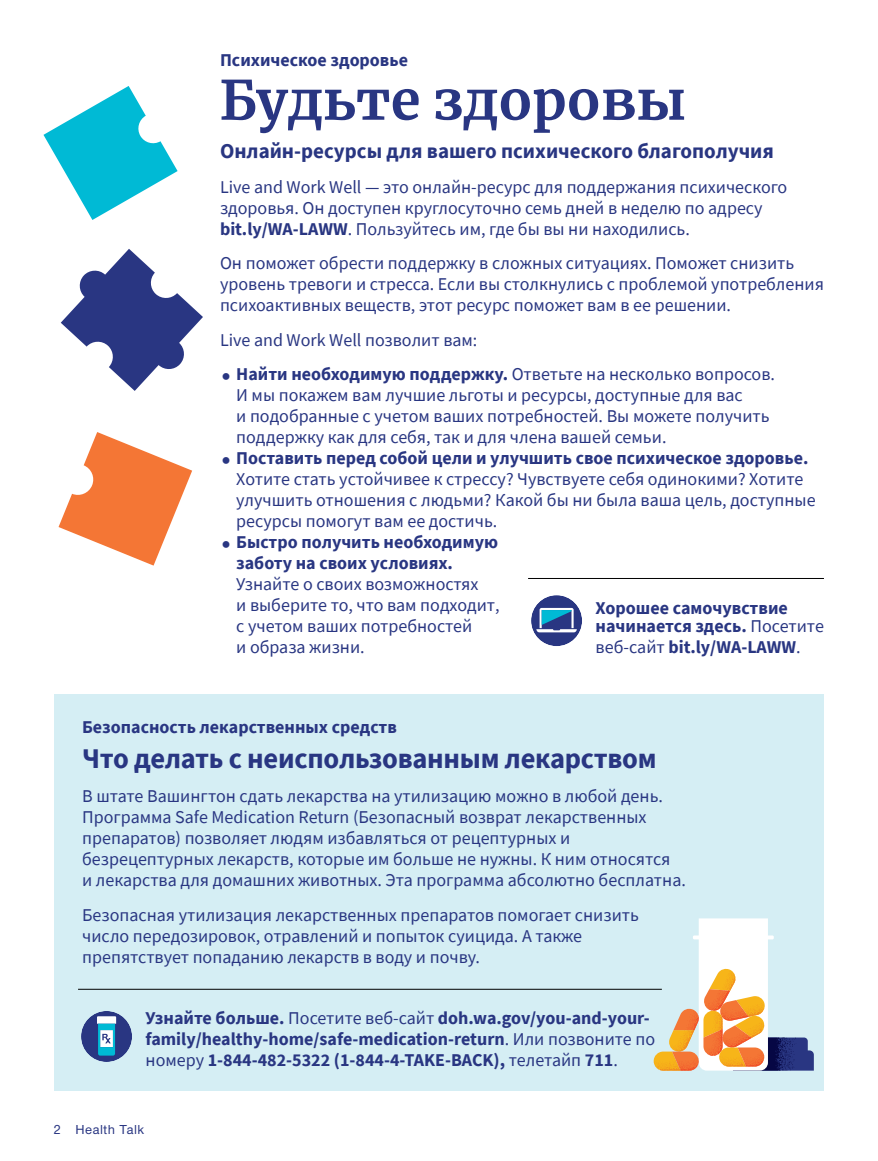
<style>
.page{position:relative;width:878px;height:1161px;background:#fff}
.page>*{position:absolute;margin:0;border:0;box-sizing:border-box;transform-origin:0 0}
.Hed_serif_primary_AMC{font:700 54px "Merriweather";color:#293682}
.Hed_sans_secondary_AMC{font:700 28.5px "Source Sans Pro";letter-spacing:-.01em;color:#293682}
.Deck_AMC{font:700 21px "Source Sans Pro";color:#293682}
.Sans_no_indent_AMC{font:18px/21px "Source Sans Pro";color:#293682}
.CTA_new_AMC{font:700 18px/21px "Source Sans Pro";color:#293682}
.tag_category_AMC{font:700 18px "Source Sans Pro";color:#293682}
.t1{font:500 13.5px "UHC Sans";letter-spacing:.04em;color:#293682}
.s1{font-weight:700}
.s2{font-weight:400}
</style>
<div class="page">
<hr style="left:528px;top:578px;width:295px;height:1px;background:#000">
<div style="left:531px;top:595px;width:51px;height:51px;background:#293682;border-radius:50%"></div>
<svg style="left:536px;top:608px;width:40px;height:24px"></svg>
<div style="left:54px;top:694px;width:770px;height:397px;background:#d5eef4"></div>
<hr style="left:78px;top:989px;width:583px;height:1px;background:#000">
<div style="left:81px;top:1011px;width:51px;height:51px;background:#293682;border-radius:50%"></div>
<svg style="left:97px;top:1016px;width:19px;height:40px"></svg>
<svg style="left:43px;top:86px;width:160px;height:480px"></svg>
<svg style="left:653px;top:918px;width:160px;height:153px"></svg>
<p class="tag_category_AMC" style="left:220px;top:48px;width:189px">Психическое здоровье</p>
<p class="Hed_serif_primary_AMC" style="left:220px;top:63px;width:468px">Будьте здоровы</p>
<p class="Deck_AMC" style="left:220px;top:137px;width:555px">Онлайн-ресурсы для вашего психического благополучия</p>
<p class="Sans_no_indent_AMC" style="left:220px;top:176px;width:568px">Live and Work Well — это онлайн-ресурс для поддержания психического здоровья. Он доступен круглосуточно семь дней в неделю по адресу <span class="s1">bit.ly/WA-LAWW</span>. Пользуйтесь им, где бы вы ни находились.</p>
<p class="Sans_no_indent_AMC" style="left:220px;top:253px;width:605px">Он поможет обрести поддержку в сложных ситуациях. Поможет снизить уровень тревоги и стресса. Если вы столкнулись с проблемой употребления психоактивных веществ, этот ресурс поможет вам в ее решении.</p>
<p class="Sans_no_indent_AMC" style="left:220px;top:329px;width:259px">Live and Work Well позволит вам:</p>
<p class="Sans_no_indent_AMC" style="left:236px;top:364px;width:540px"><span class="s1">Найти необходимую поддержку.</span> Ответьте на несколько вопросов.<br>И мы покажем вам лучшие льготы и ресурсы, доступные для вас<br>и подобранные с учетом ваших потребностей. Вы можете получить поддержку как для себя, так и для члена вашей семьи.</p>
<p class="Sans_no_indent_AMC" style="left:236px;top:448px;width:581px"><span class="s1">Поставить перед собой цели и улучшить свое психическое здоровье.<br></span>Хотите стать устойчивее к стрессу? Чувствуете себя одинокими? Хотите улучшить отношения с людьми? Какой бы ни была ваша цель, доступные ресурсы помогут вам ее достичь.</p>
<p class="Sans_no_indent_AMC" style="left:236px;top:532px;width:265px"><span class="s1">Быстро получить необходимую заботу на своих условиях.<br></span>Узнайте о своих возможностях<br>и выберите то, что вам подходит, с учетом ваших потребностей<br>и образа жизни.</p>
<p class="CTA_new_AMC" style="left:595px;top:598px;width:230px;line-height:18px">Хорошее самочувствие начинается здесь. <span class="s2">Посетите</span></p>
<p class="CTA_new_AMC" style="left:595px;top:636px;width:206px"><span class="s2">веб‑сайт</span> bit.ly/WA-LAWW<span class="s2">.</span></p>
<p class="tag_category_AMC" style="left:82px;top:715px;width:316px">Безопасность лекарственных средств</p>
<p class="Hed_sans_secondary_AMC" style="left:82px;top:739px;width:576px">Что делать с неиспользованным лекарством</p>
<p class="Sans_no_indent_AMC" style="left:82px;top:786px;width:605px">В штате Вашингтон сдать лекарства на утилизацию можно в любой день.<br>Программа Safe Medication Return (Безопасный возврат лекарственных препаратов) позволяет людям избавляться от рецептурных и безрецептурных лекарств, которые им больше не нужны. К ним относятся<br>и лекарства для домашних животных. Эта программа абсолютно бесплатна.</p>
<p class="Sans_no_indent_AMC" style="left:82px;top:904px;width:558px">Безопасная утилизация лекарственных препаратов помогает снизить число передозировок, отравлений и попыток суицида. А также препятствует попаданию лекарств в воду и почву.</p>
<p class="CTA_new_AMC" style="left:146px;top:1008px;width:511px">Узнайте больше. <span class="s2">Посетите веб-сайт</span> doh.wa.gov/you-and-your&shy;family/healthy-home/safe-medication-return<span class="s2">. Или позвоните по номеру</span> 1-844-482-5322 (1-844-4-TAKE-BACK), <span class="s2">телетайп</span> 711<span class="s2">.</span></p>
<p class="t1" style="left:54px;top:1120px;width:92px">2 Health Talk</p>
</div>
